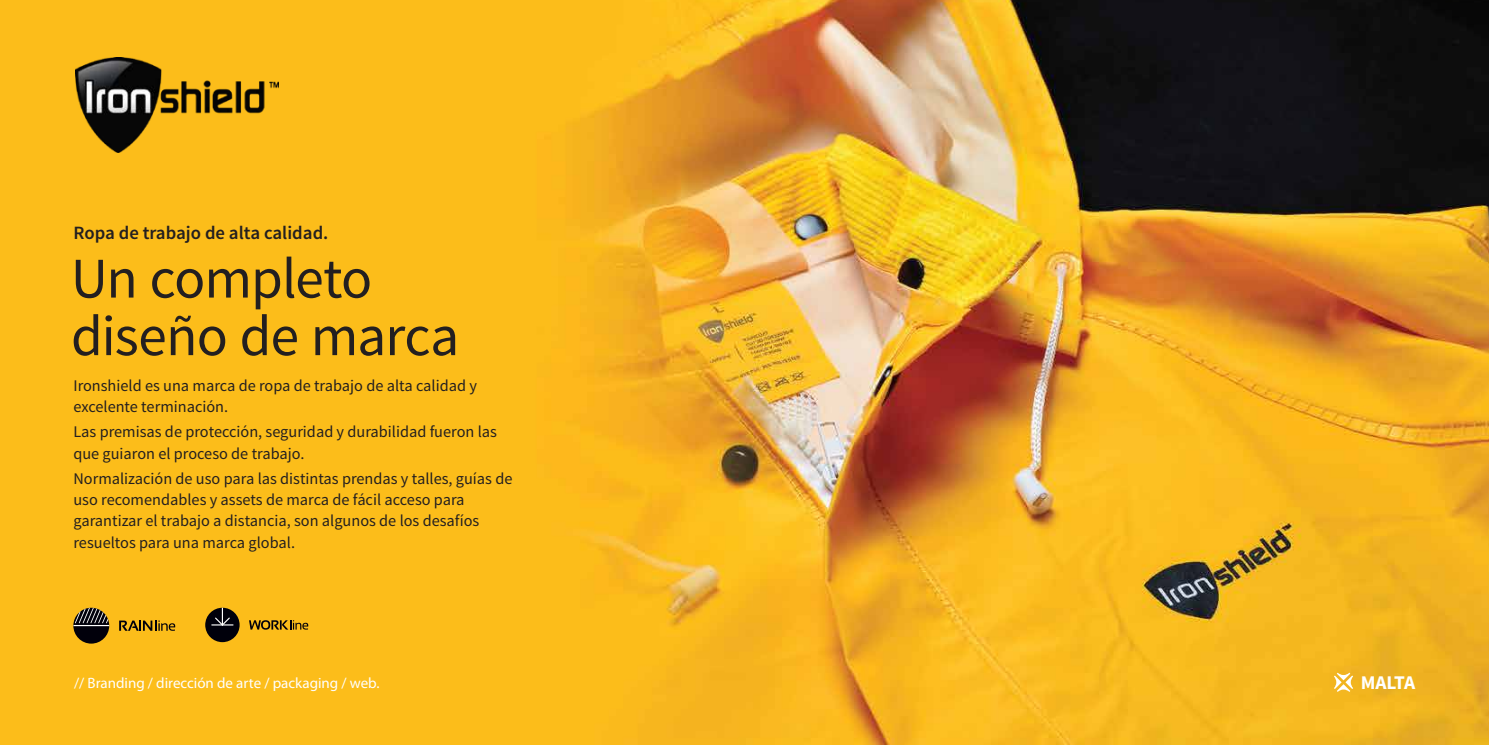
<style>
.page{position:relative;width:1489px;height:745px;background:#fff}
.page>*{position:absolute;margin:0;border:0;box-sizing:border-box;transform-origin:0 0}
.t1{font:57.5px/57.5px "Source Sans Pro";letter-spacing:-.02em;color:#231f20}
.t2{font:700 19.38px "Source Sans Pro";letter-spacing:-.02em;color:#fff}
.t3{font:600 18.75px "Source Sans Pro";color:#231f20}
.t4{font:16.25px/21.2px "Source Sans Pro";color:#231f20}
.t5{font:15px "Myriad Pro";color:#fff}
</style>
<div class="page">
<img style="left:0;top:0;width:1488px;height:744px">
<img style="left:76px;top:57px;width:202px;height:96px">
<svg style="left:119px;top:620px;width:56px;height:10px"></svg>
<div style="left:73px;top:607px;width:36px;height:36px;background:#01000b;border-radius:50%"></div>
<svg style="left:73px;top:607px;width:36px;height:18px"></svg>
<svg style="left:249px;top:619px;width:59px;height:10px"></svg>
<div style="left:205px;top:607px;width:34px;height:34px;background:#00000b;border-radius:50%"></div>
<svg style="left:211px;top:607px;width:22px;height:18px"></svg>
<svg style="left:1333px;top:672px;width:19px;height:19px"></svg>
<p class="t3" style="left:73px;top:221px;width:256px">Ropa de trabajo de alta calidad.</p>
<h1 class="t1" style="left:71px;top:250px;width:390px">Un completo diseño de marca</h1>
<p class="t4" style="left:73px;top:375px;width:405px">Ironshield es una marca de ropa de trabajo de alta calidad y excelente terminación.</p>
<p class="t4" style="left:73px;top:421px;width:425px">Las premisas de protección, seguridad y durabilidad fueron las que guiaron el proceso de trabajo.</p>
<p class="t4" style="left:73px;top:467px;width:440px">Normalización de uso para las distintas prendas y talles, guías de uso recomendables y assets de marca de fácil acceso para garantizar el trabajo a distancia, son algunos de los desafíos resueltos para una marca global.</p>
<p class="t5" style="left:74px;top:673px;width:307px">// Branding / dirección de arte / packaging / web.</p>
<p class="t2" style="left:1360px;top:669px;width:56px">MALTA</p>
</div>
